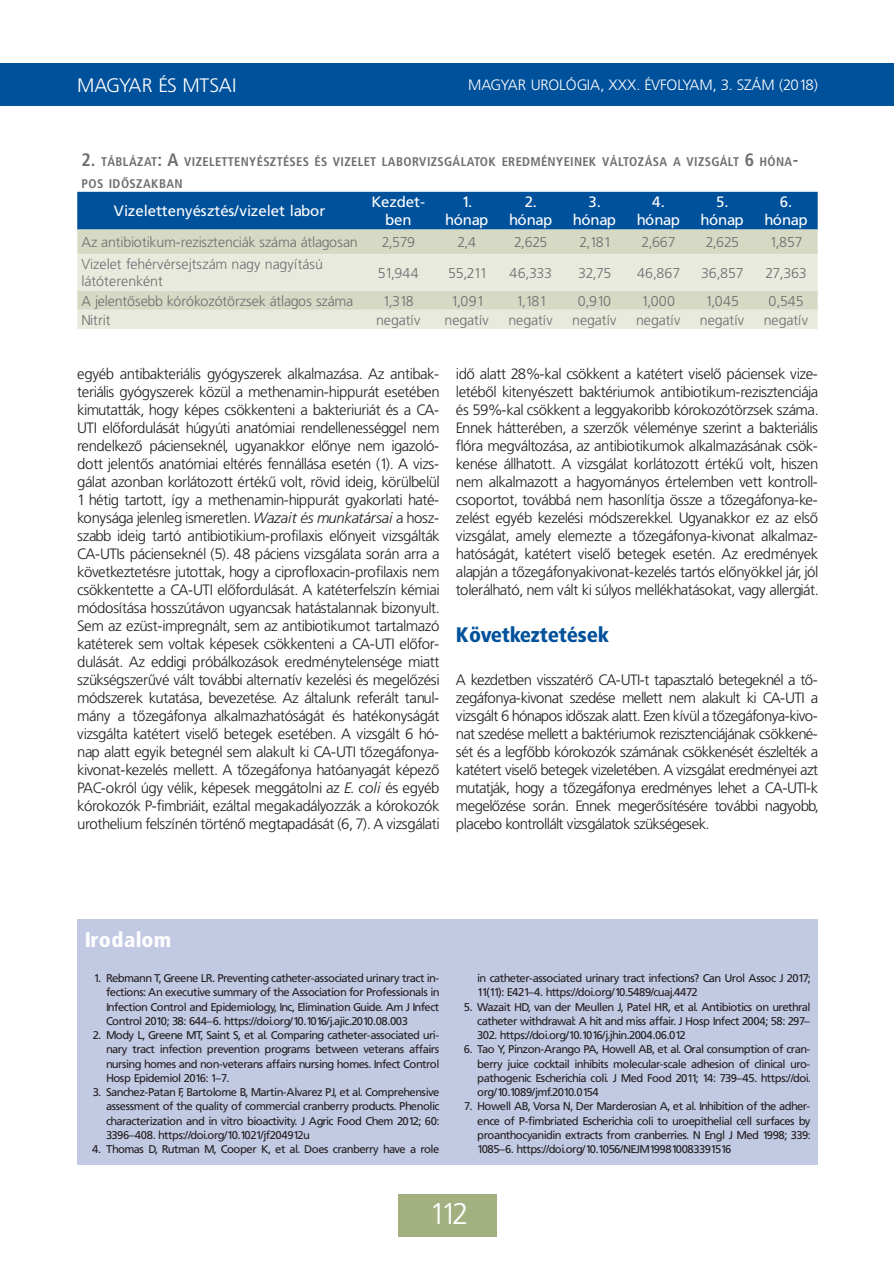
<style>
.page{position:relative;width:894px;height:1263px;background:#fff}
.page>*{position:absolute;margin:0;border:0;box-sizing:border-box;transform-origin:0 0}
.t1{font:30px "Frutiger Lt PFL";color:#fff}
.t2{font:21px "Frutiger Blk Cn PFL";color:#00519c}
.t3{font:21px "Frutiger Blk Cn PFL";letter-spacing:.03em;color:#fff}
.t4{font:19.5px "Frutiger Lt PFL";letter-spacing:.04em;color:#fff}
.t5{font:15px/18px "Frutiger Lt PFL";letter-spacing:.01em;color:#231f20;text-align:justify}
.t6{font:15px/18px "Frutiger PFL";letter-spacing:.04em;color:#fff;text-align:center}
.t7{font:15px "Frutiger Lt PFL";letter-spacing:.04em;color:#fff}
.t8{font:14.25px/17.1px "Frutiger Lt PFL";letter-spacing:.04em;color:#6d6e70}
.t9{font:700 12.6px/21.6px "Frutiger Cn PFL";letter-spacing:.055em;color:#6d6e70}
.t10{font:11.25px/14.2px "Frutiger PFL";color:#231f20;text-align:justify}
.s1{font-size:18px}
.s2{font-style:italic}
</style>
<div class="page">
<div style="left:0;top:63px;width:893px;height:43px;background:#00519c"></div>
<div style="left:398px;top:1194px;width:98px;height:43px;background:#a2b17f"></div>
<div style="left:77px;top:919px;width:740px;height:245px;background:#c2c9e3"></div>
<div style="left:77px;top:192px;width:740px;height:38px;background:#00519c"></div>
<div style="left:77px;top:230px;width:740px;height:24px;background:#d6dac4"></div>
<svg style="left:77px;top:254px;width:740px;height:75px;background:#e4e6d7"></svg>
<h3 class="t4" style="left:77px;top:77px;width:160px">MAGYAR ÉS MTSAI</h3>
<p class="t7" style="left:468px;top:79px;width:351px">MAGYAR UROLÓGIA, XXX. ÉVFOLYAM, 3. SZÁM (2018)</p>
<p class="t9" style="left:81px;top:151px;width:718px"><span class="s1">2.</span> TÁBLÁZAT<span class="s1">: A</span> VIZELETTENYÉSZTÉSES ÉS VIZELET LABORVIZSGÁLATOK EREDMÉNYEINEK VÁLTOZÁSA A VIZSGÁLT <span class="s1">6</span> HÓNA<span class="s1">-<br></span>POS IDŐSZAKBAN</p>
<p class="t6" style="left:114px;top:203px;width:212px">Vizelettenyésztés/vizelet labor</p>
<p class="t6" style="left:371px;top:194px;width:55px">Kezdet&shy;ben</p>
<p class="t6" style="left:445px;top:194px;width:44px">1. hónap</p>
<p class="t6" style="left:509px;top:194px;width:44px">2. hónap</p>
<p class="t6" style="left:572px;top:194px;width:44px">3. hónap</p>
<p class="t6" style="left:636px;top:194px;width:44px">4. hónap</p>
<p class="t6" style="left:700px;top:194px;width:44px">5. hónap</p>
<p class="t6" style="left:764px;top:194px;width:44px">6. hónap</p>
<p class="t8" style="left:81px;top:235px;width:277px">Az antibiotikum-rezisztenciák száma átlagosan</p>
<p class="t8" style="left:381px;top:235px;width:34px">2,579</p>
<p class="t8" style="left:457px;top:235px;width:20px">2,4</p>
<p class="t8" style="left:514px;top:235px;width:34px">2,625</p>
<p class="t8" style="left:579px;top:235px;width:31px">2,181</p>
<p class="t8" style="left:641px;top:235px;width:34px">2,667</p>
<p class="t8" style="left:705px;top:235px;width:34px">2,625</p>
<p class="t8" style="left:769px;top:235px;width:33px">1,857</p>
<p class="t8" style="left:81px;top:257px;width:242px">Vizelet fehérvérsejtszám nagy nagyítású látóterenként</p>
<p class="t8" style="left:377px;top:265px;width:42px">51,944</p>
<p class="t8" style="left:448px;top:265px;width:38px">55,211</p>
<p class="t8" style="left:509px;top:265px;width:43px">46,333</p>
<p class="t8" style="left:578px;top:265px;width:34px">32,75</p>
<p class="t8" style="left:637px;top:265px;width:44px">46,867</p>
<p class="t8" style="left:701px;top:265px;width:43px">36,857</p>
<p class="t8" style="left:765px;top:265px;width:42px">27,363</p>
<p class="t8" style="left:81px;top:293px;width:273px">A jelentősebb kórókozótörzsek átlagos száma</p>
<p class="t8" style="left:383px;top:293px;width:32px">1,318</p>
<p class="t8" style="left:451px;top:293px;width:32px">1,091</p>
<p class="t8" style="left:516px;top:293px;width:30px">1,181</p>
<p class="t8" style="left:577px;top:293px;width:35px">0,910</p>
<p class="t8" style="left:641px;top:293px;width:35px">1,000</p>
<p class="t8" style="left:705px;top:293px;width:34px">1,045</p>
<p class="t8" style="left:768px;top:293px;width:36px">0,545</p>
<p class="t8" style="left:81px;top:312px;width:30px">Nitrit</p>
<p class="t8" style="left:376px;top:312px;width:46px">negatív</p>
<p class="t8" style="left:444px;top:312px;width:46px">negatív</p>
<p class="t8" style="left:508px;top:312px;width:46px">negatív</p>
<p class="t8" style="left:572px;top:312px;width:46px">negatív</p>
<p class="t8" style="left:636px;top:312px;width:46px">negatív</p>
<p class="t8" style="left:699px;top:312px;width:46px">negatív</p>
<p class="t8" style="left:763px;top:312px;width:46px">negatív</p>
<p class="t5" style="left:77px;top:366px;width:363px">egyéb antibakteriális gyógyszerek alkalmazása. Az antibak&shy;teriális gyógyszerek közül a methenamin-hippurát esetében kimutatták, hogy képes csökkenteni a bakteriuriát és a CA-UTI előfordulását húgyúti anatómiai rendellenességgel nem rendelkező pácienseknél, ugyanakkor előnye nem igazoló&shy;dott jelentős anatómiai eltérés fennállása esetén (1). A vizs&shy;gálat azonban korlátozott értékű volt, rövid ideig, körülbelül 1 hétig tartott, így a methenamin-hippurát gyakorlati haté&shy;konysága jelenleg ismeretlen. <span class="s2">Wazait és munkatársai</span> a hosz&shy;szabb ideig tartó antibiotikium-profilaxis előnyeit vizsgálták CA-UTIs pácienseknél (5). 48 páciens vizsgálata során arra a következtetésre jutottak, hogy a ciprofloxacin-profilaxis nem csökkentette a CA-UTI előfordulását. A katéterfelszín kémiai módosítása hosszútávon ugyancsak hatástalannak bizonyult.<br>Sem az ezüst-impregnált, sem az antibiotikumot tartalmazó katéterek sem voltak képesek csökkenteni a CA-UTI előfor&shy;dulását. Az eddigi próbálkozások eredménytelensége miatt szükségszerűvé vált további alternatív kezelési és megelőzési módszerek kutatása, bevezetése. Az általunk referált tanul&shy;mány a tőzegáfonya alkalmazhatóságát és hatékonyságát vizsgálta katétert viselő betegek esetében. A vizsgált 6 hó&shy;nap alatt egyik betegnél sem alakult ki CA-UTI tőzegáfonya&shy;kivonat-kezelés mellett. A tőzegáfonya hatóanyagát képező PAC-okról úgy vélik, képesek meggátolni az <span class="s2">E. coli</span> és egyéb kórokozók P-fimbriáit, ezáltal megakadályozzák a kórokozók urothelium felszínén történő megtapadását (6, 7). A vizsgálati</p>
<p class="t5" style="left:456px;top:366px;width:363px">idő alatt 28%-kal csökkent a katétert viselő páciensek vize&shy;letéből kitenyészett baktériumok antibiotikum-rezisztenciája és 59%-kal csökkent a leggyakoribb kórokozótörzsek száma.<br>Ennek hátterében, a szerzők véleménye szerint a bakteriális flóra megváltozása, az antibiotikumok alkalmazásának csök&shy;kenése állhatott. A vizsgálat korlátozott értékű volt, hiszen nem alkalmazott a hagyományos értelemben vett kontroll&shy;csoportot, továbbá nem hasonlítja össze a tőzegáfonya-ke&shy;zelést egyéb kezelési módszerekkel. Ugyanakkor ez az első vizsgálat, amely elemezte a tőzegáfonya-kivonat alkalmaz&shy;hatóságát, katétert viselő betegek esetén. Az eredmények alapján a tőzegáfonyakivonat-kezelés tartós előnyökkel jár, jól tolerálható, nem vált ki súlyos mellékhatásokat, vagy allergiát.</p>
<h2 class="t2" style="left:456px;top:626px;width:154px">Következtetések</h2>
<p class="t5" style="left:456px;top:672px;width:363px">A kezdetben visszatérő CA-UTI-t tapasztaló betegeknél a tő&shy;zegáfonya-kivonat szedése mellett nem alakult ki CA-UTI a vizsgált 6 hónapos időszak alatt. Ezen kívül a tőzegáfonya-kivo&shy;nat szedése mellett a baktériumok rezisztenciájának csökkené&shy;sét és a legfőbb kórokozók számának csökkenését észlelték a katétert viselő betegek vizeletében. A vizsgálat eredményei azt mutatják, hogy a tőzegáfonya eredményes lehet a CA-UTI-k megelőzése során. Ennek megerősítésére további nagyobb, placebo kontrollált vizsgálatok szükségesek.</p>
<h2 class="t3" style="left:85px;top:931px;width:88px">Irodalom</h2>
<p class="t10" style="left:106px;top:972px;width:334px;text-indent:-12px">1. Rebmann T, Greene LR. Preventing catheter-associated urinary tract in&shy;fections: An executive summary of the Association for Professionals in Infection Control and Epidemiology, Inc, Elimination Guide. Am J Infect Control 2010; 38: 644–6. https://doi.org/10.1016/j.ajic.2010.08.003</p>
<p class="t10" style="left:106px;top:1029px;width:334px;text-indent:-13px">2. Mody L, Greene MT, Saint S, et al. Comparing catheter-associated uri&shy;nary tract infection prevention programs between veterans affairs nursing homes and non-veterans affairs nursing homes. Infect Control Hosp Epidemiol 2016: 1–7.</p>
<p class="t10" style="left:106px;top:1086px;width:334px;text-indent:-13px">3. Sanchez-Patan F, Bartolome B, Martin-Alvarez PJ, et al. Comprehensive assessment of the quality of commercial cranberry products. Phenolic characterization and in vitro bioactivity. J Agric Food Chem 2012; 60:<br>3396–408. https://doi.org/10.1021/jf204912u</p>
<p class="t10" style="left:92px;top:1143px;width:348px">4. Thomas D, Rutman M, Cooper K, et al. Does cranberry have a role</p>
<p class="t10" style="left:477px;top:972px;width:334px">in catheter-associated urinary tract infections? Can Urol Assoc J 2017;<br>11(11): E421–4. https://doi.org/10.5489/cuaj.4472</p>
<p class="t10" style="left:477px;top:1000px;width:334px;text-indent:-13px">5. Wazait HD, van der Meullen J, Patel HR, et al. Antibiotics on urethral catheter withdrawal: A hit and miss affair. J Hosp Infect 2004; 58: 297– 302. https://doi.org/10.1016/j.jhin.2004.06.012</p>
<p class="t10" style="left:477px;top:1043px;width:334px;text-indent:-14px">6. Tao Y, Pinzon-Arango PA, Howell AB, et al. Oral consumption of cran&shy;berry juice cocktail inhibits molecular-scale adhesion of clinical uro&shy;pathogenic Escherichia coli. J Med Food 2011; 14: 739–45. https://doi. org/10.1089/jmf.2010.0154</p>
<p class="t10" style="left:477px;top:1100px;width:334px;text-indent:-13px">7. Howell AB, Vorsa N, Der Marderosian A, et al. Inhibition of the adher&shy;ence of P-fimbriated Escherichia coli to uroepithelial cell surfaces by proanthocyanidin extracts from cranberries. N Engl J Med 1998; 339:<br>1085–6. https://doi.org/10.1056/NEJM199810083391516</p>
<h1 class="t1" style="left:429px;top:1201px;width:38px">112</h1>
</div>
